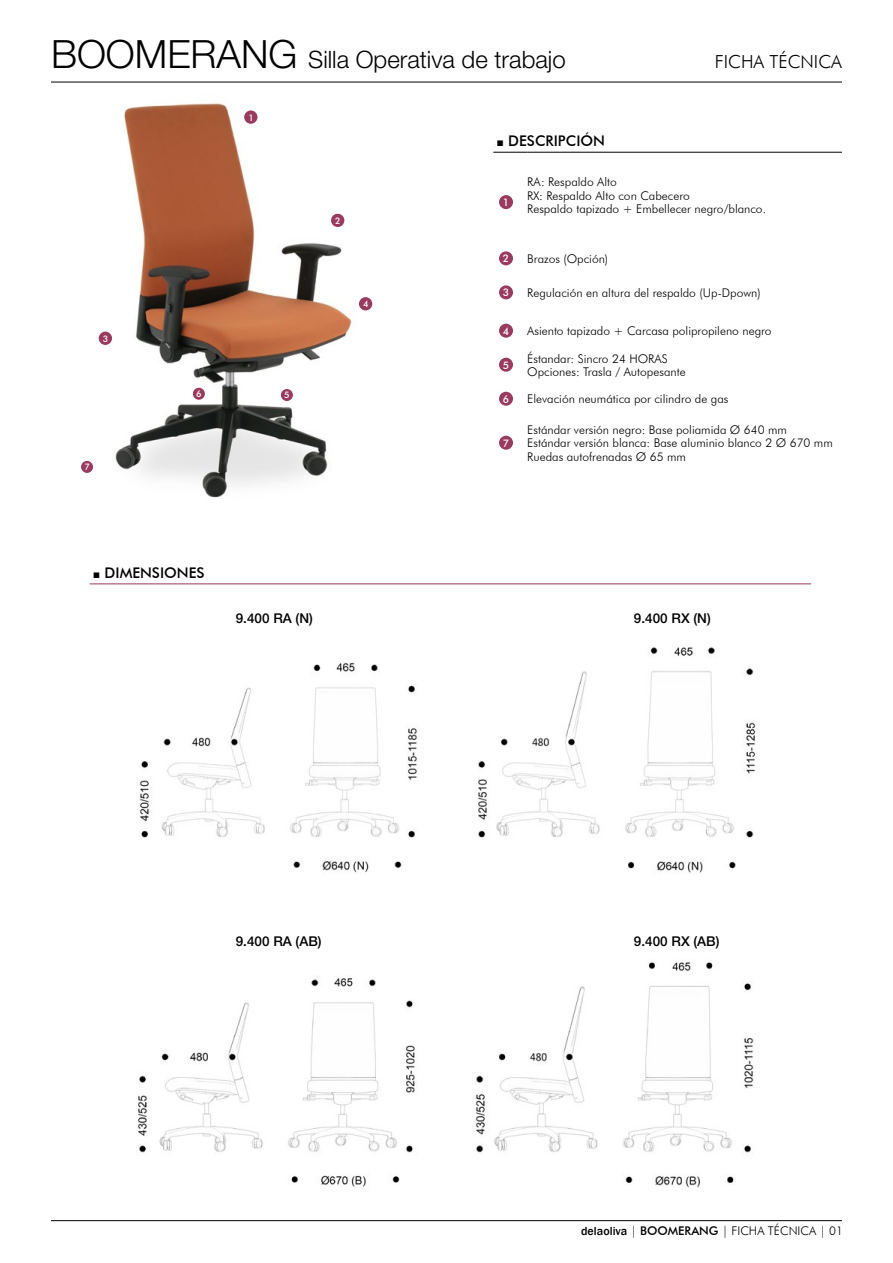
<style>
.page{position:relative;width:893px;height:1263px;background:#fff}
.page>*{position:absolute;margin:0;border:0;box-sizing:border-box;transform-origin:0 0}
.t1{font:300 24px "Helvetica Neue LT Std";color:#000}
.t2{font:300 18px "Futura BT";color:#000}
.t3{font:500 14.7px "Futura BT";color:#000}
.t4{font:500 13.5px "Helvetica Neue LT Std";color:#000}
.t5{font:300 12px/13.5px "Futura BT";color:#000}
.t6{font:500 10.5px "Futura BT";color:#fff}
.t7{font:500 9px "Futura BT";color:#fff}
.s1{font-size:39px}
.s2{font-family:"Arial Narrow";font-weight:400;font-size:12px}
.s3{font-family:"Franklin Gothic";font-weight:500}
.s4{font-weight:500}
</style>
<div class="page">
<hr style="left:51px;top:1220px;width:791px;height:1px;background:#000">
<hr style="left:51px;top:82px;width:791px;height:1px;background:#000">
<img style="left:115px;top:103px;width:237px;height:395px">
<div style="left:358px;top:296px;width:15px;height:15px;background:#993b5f;border-radius:50%"></div>
<div style="left:358px;top:296px;width:16px;height:16px;border:1px solid #fff;border-radius:50%"></div>
<div style="left:80px;top:460px;width:14px;height:14px;background:#993b5f;border-radius:50%"></div>
<div style="left:80px;top:460px;width:14px;height:14px;border:1px solid #fff;border-radius:50%"></div>
<div style="left:243px;top:110px;width:15px;height:14px;background:#993b5f;border-radius:50%"></div>
<div style="left:243px;top:109px;width:16px;height:16px;border:1px solid #fff;border-radius:50%"></div>
<svg style="left:330px;top:213px;width:15px;height:15px"></svg>
<div style="left:330px;top:212px;width:16px;height:16px;border:1px solid #fff;border-radius:50%"></div>
<div style="left:98px;top:331px;width:15px;height:15px;background:#993b5f;border-radius:50%"></div>
<div style="left:97px;top:330px;width:16px;height:16px;border:1px solid #fff;border-radius:50%"></div>
<div style="left:280px;top:388px;width:14px;height:14px;background:#993b5f;border-radius:50%"></div>
<div style="left:280px;top:388px;width:14px;height:14px;border:1px solid #fff;border-radius:50%"></div>
<div style="left:192px;top:387px;width:14px;height:13px;background:#993b5f;border-radius:50%"></div>
<div style="left:192px;top:386px;width:14px;height:15px;border:1px solid #fff;border-radius:50%"></div>
<hr style="left:493px;top:152px;width:34px;height:1px;background:#000">
<hr style="left:527px;top:152px;width:315px;height:1px;background:#000">
<div style="left:498px;top:194px;width:16px;height:16px;background:#993b5f;border-radius:50%"></div>
<div style="left:497px;top:194px;width:17px;height:17px;border:2px solid #fff;border-radius:50%"></div>
<div style="left:498px;top:251px;width:16px;height:15px;background:#993b5f;border-radius:50%"></div>
<div style="left:497px;top:250px;width:17px;height:17px;border:2px solid #fff;border-radius:50%"></div>
<div style="left:498px;top:285px;width:16px;height:15px;background:#993b5f;border-radius:50%"></div>
<div style="left:497px;top:284px;width:17px;height:17px;border:2px solid #fff;border-radius:50%"></div>
<div style="left:498px;top:323px;width:16px;height:15px;background:#993b5f;border-radius:50%"></div>
<div style="left:497px;top:322px;width:17px;height:17px;border:2px solid #fff;border-radius:50%"></div>
<div style="left:498px;top:357px;width:16px;height:15px;background:#993b5f;border-radius:50%"></div>
<div style="left:497px;top:356px;width:17px;height:17px;border:2px solid #fff;border-radius:50%"></div>
<div style="left:498px;top:391px;width:16px;height:15px;background:#993b5f;border-radius:50%"></div>
<div style="left:497px;top:390px;width:17px;height:17px;border:2px solid #fff;border-radius:50%"></div>
<div style="left:498px;top:435px;width:16px;height:15px;background:#993b5f;border-radius:50%"></div>
<div style="left:497px;top:434px;width:17px;height:17px;border:2px solid #fff;border-radius:50%"></div>
<img style="left:139px;top:647px;width:617px;height:226px">
<img style="left:137px;top:962px;width:617px;height:226px">
<hr style="left:90px;top:584px;width:721px;height:1px;background:#993b5f">
<h1 class="t1" style="left:51px;top:45px;width:516px"><span class="s1">BOOMERANG</span> Silla Operativa de trabajo</h1>
<h2 class="t2" style="left:715px;top:51px;width:129px">FICHA TÉCNICA</h2>
<p class="t7" style="left:103px;top:333px;width:7px">3</p>
<p class="t7" style="left:84px;top:462px;width:7px">7</p>
<p class="t7" style="left:248px;top:112px;width:7px">1</p>
<p class="t7" style="left:196px;top:388px;width:7px">6</p>
<p class="t7" style="left:284px;top:390px;width:7px">5</p>
<p class="t3" style="left:94px;top:563px;width:112px"><span class="s2">■</span> DIMENSIONES</p>
<p class="t7" style="left:335px;top:215px;width:7px">2</p>
<p class="t7" style="left:363px;top:299px;width:7px">4</p>
<p class="t3" style="left:497px;top:132px;width:109px"><span class="s2">■</span> DESCRIPCIÓN</p>
<p class="t6" style="left:503px;top:196px;width:8px">1</p>
<p class="t5" style="left:527px;top:175px;width:240px">RA: Respaldo Alto<br>RX: Respaldo Alto con Cabecero<br>Respaldo tapizado + Embellecer negro/blanco.</p>
<p class="t6" style="left:503px;top:252px;width:8px">2</p>
<p class="t5" style="left:527px;top:252px;width:82px">Brazos (Opción)</p>
<p class="t6" style="left:503px;top:286px;width:8px">3</p>
<p class="t5" style="left:527px;top:286px;width:235px">Regulación en altura del respaldo (Up-Dpown)</p>
<p class="t6" style="left:503px;top:325px;width:8px">4</p>
<p class="t5" style="left:527px;top:324px;width:246px">Asiento tapizado + Carcasa polipropileno negro</p>
<p class="t6" style="left:503px;top:359px;width:8px">5</p>
<p class="t5" style="left:527px;top:351px;width:160px">Éstandar: Sincro 24 HORAS<br>Opciones: Trasla / Autopesante</p>
<p class="t6" style="left:503px;top:393px;width:8px">6</p>
<p class="t5" style="left:527px;top:392px;width:203px">Elevación neumática por cilindro de gas</p>
<p class="t6" style="left:503px;top:437px;width:8px">7</p>
<p class="t5" style="left:527px;top:423px;width:307px">Estándar versión negro: Base poliamida Ø 640 mm<br>Estándar versión blanca: Base aluminio blanco 2 Ø 670 mm<br>Ruedas autofrenadas Ø 65 mm</p>
<p class="t4" style="left:236px;top:610px;width:79px">9.400 RA (N)</p>
<p class="t4" style="left:634px;top:610px;width:78px">9.400 RX (N)</p>
<p class="t4" style="left:236px;top:933px;width:87px">9.400 RA (AB)</p>
<p class="t4" style="left:634px;top:933px;width:87px">9.400 RX (AB)</p>
<p class="t5" style="left:581px;top:1224px;width:263px"><span class="s3">delaoliva</span> | <span class="s4">BOOMERANG</span> | FICHA TÉCNICA | 01</p>
</div>
